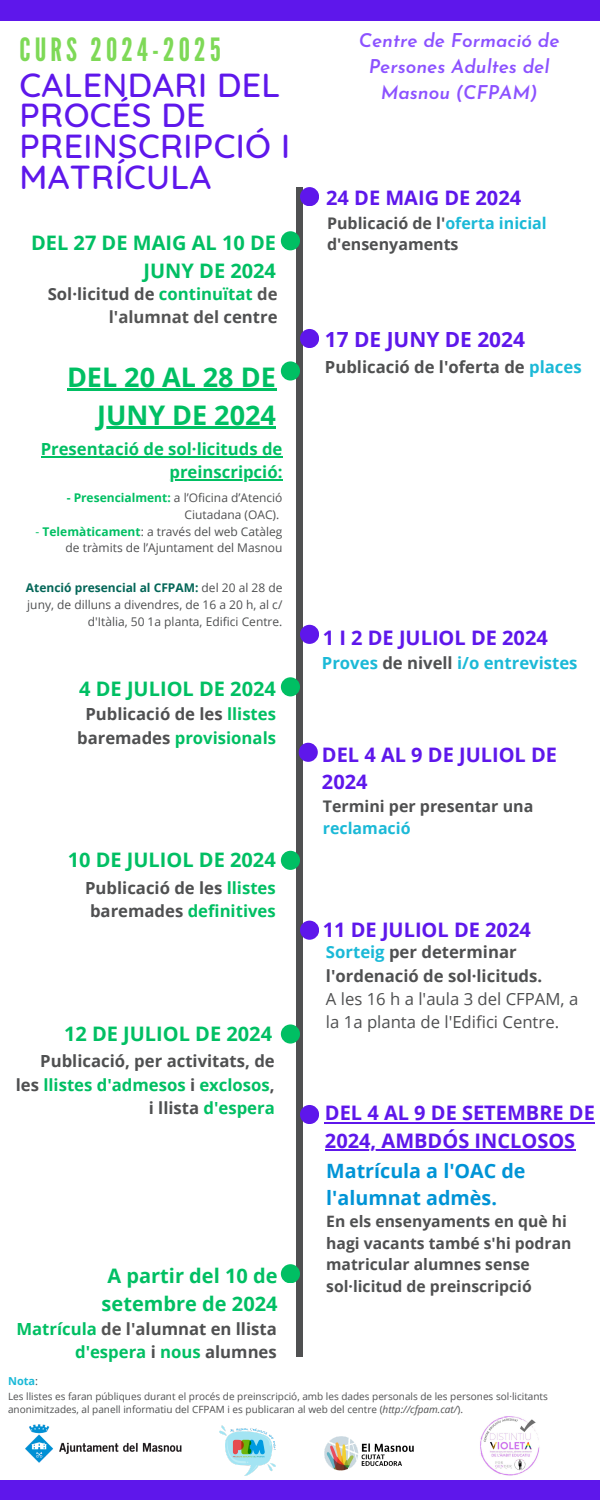
<style>
.page{position:relative;width:600px;height:1500px;background:#fff}
.page>*{position:absolute;margin:0;border:0;box-sizing:border-box;transform-origin:0 0}
.t1{font:500 34px/30.8px "Quicksand";letter-spacing:.01em;color:#5e17eb}
.t2{font:32px "League Gothic";letter-spacing:.13em;color:#7ed957}
.t3{font:700 27px "Open Sans";color:#00bf63}
.t4{font:700 20.9px "Open Sans";color:#5e17eb}
.t5{font:700 20px/27.8px "Open Sans";color:#5e17eb}
.t6{font:700 20px/27.8px "Open Sans";color:#00bf63;text-align:right}
.t7{font:700 19.7px/27px "Open Sans";color:#0094d6}
.t8{font:italic 600 19px/26.2px "Josefin Sans";color:#8c52ff;text-align:center}
.t9{font:700 16.7px/23.2px "Open Sans";color:#4f5051;text-align:right}
.t10{font:16.7px/23.2px "Open Sans";color:#4f5051}
.t11{font:700 16.7px "Open Sans";color:#00bf63}
.t12{font:700 16.7px "Open Sans";color:#1bb9d7}
.t13{font:700 16px/21.8px "Open Sans";color:#4f5051}
.t14{font:700 15.7px/21.8px "Open Sans";color:#4f5051}
.t15{font:12px/16.7px "Open Sans";color:#4f5051;text-align:right}
.t16{font:700 11px "Open Sans";color:#1bb9d7}
.t17{font:10px/13.5px "Open Sans";color:#4f5051}
.s1{color:#00bf63}
.s2{color:#545454}
.s3{font-weight:700;color:#00bf63}
.s4{font-weight:700;color:#046658}
.s5{color:#1bb9d7}
.s6{color:#4f5051}
.s7{font-weight:400;color:#4f5051}
.s8{font-style:italic}
</style>
<div class="page">
<div style="left:297px;top:187px;width:6px;height:1170px;background:#4f5051"></div>
<div style="left:300px;top:187px;width:19px;height:19px;background:#5e17eb;border-radius:50%"></div>
<div style="left:281px;top:231px;width:19px;height:19px;background:#00bf63;border-radius:50%"></div>
<div style="left:300px;top:329px;width:19px;height:19px;background:#5e17eb;border-radius:50%"></div>
<div style="left:281px;top:361px;width:19px;height:19px;background:#00bf63;border-radius:50%"></div>
<div style="left:300px;top:625px;width:19px;height:19px;background:#5e17eb;border-radius:50%"></div>
<div style="left:281px;top:677px;width:19px;height:19px;background:#00bf63;border-radius:50%"></div>
<div style="left:299px;top:743px;width:18px;height:18px;background:#5e17eb;border-radius:50%"></div>
<div style="left:281px;top:851px;width:19px;height:19px;background:#00bf63;border-radius:50%"></div>
<div style="left:300px;top:921px;width:19px;height:18px;background:#5e17eb;border-radius:50%"></div>
<div style="left:281px;top:1024px;width:19px;height:19px;background:#00bf63;border-radius:50%"></div>
<div style="left:300px;top:1105px;width:19px;height:19px;background:#5e17eb;border-radius:50%"></div>
<div style="left:281px;top:1264px;width:19px;height:19px;background:#00bf63;border-radius:50%"></div>
<div style="left:0;top:0;width:600px;height:20px;background:#5e17eb"></div>
<div style="left:0;top:1480px;width:600px;height:20px;background:#5e17eb"></div>
<img style="left:25px;top:1424px;width:157px;height:39px">
<img style="left:219px;top:1425px;width:57px;height:51px">
<img style="left:324px;top:1436px;width:90px;height:35px">
<img style="left:480px;top:1416px;width:60px;height:60px">
<hr style="left:41px;top:456px;width:241px;height:1px;background:#00bf63">
<hr style="left:169px;top:479px;width:113px;height:2px;background:#00bf63">
<hr style="left:67px;top:389px;width:209px;height:2px;background:#00bf63">
<hr style="left:97px;top:426px;width:179px;height:2px;background:#00bf63">
<hr style="left:325px;top:1122px;width:270px;height:1px;background:#5e17eb">
<hr style="left:325px;top:1150px;width:250px;height:1px;background:#5e17eb">
<h2 class="t2" style="left:20px;top:31px;width:203px">CURS 2024-2025</h2>
<h1 class="t1" style="left:20px;top:69px;width:272px">CALENDARI DEL<br>PROCÉS DE<br>PREINSCRIPCIÓ I<br>MATRÍCULA</h1>
<p class="t6" style="left:31px;top:229px;width:246px">DEL 27 DE MAIG AL 10 DE<br>JUNY DE 2024</p>
<p class="t9" style="left:48px;top:282px;width:231px">Sol·licitud de <span class="s1">continuïtat</span> <span class="s2">de l'alumnat del</span> centre</p>
<h6 class="t3" style="left:67px;top:358px;width:210px">DEL 20 AL 28 DE</h6>
<h5 class="t3" style="left:97px;top:396px;width:180px">JUNY DE 2024</h5>
<p class="t11" style="left:41px;top:437px;width:243px">Presentació de sol·licituds de</p>
<h6 class="t11" style="left:169px;top:460px;width:115px">preinscripció:</h6>
<h6 class="t15" style="left:67px;top:489px;width:217px"><span class="s3">- Presencialment:</span> a l’Oficina d’Atenció</h6>
<p class="t15" style="left:184px;top:506px;width:96px">Ciutadana (OAC).</p>
<p class="t15" style="left:36px;top:523px;width:248px"><span class="s1">-</span> <span class="s3">Telemàticament</span>: a través del web Catàleg</p>
<p class="t15" style="left:66px;top:539px;width:218px">de tràmits de l’Ajuntament del Masnou</p>
<p class="t15" style="left:26px;top:579px;width:258px"><span class="s4">Atenció presencial al CFPAM:</span> del 20 al 28 de juny, de dilluns a divendres, de 16 a 20 h, al c/ d'Itàlia, 50 1a planta, Edifici Centre.</p>
<h4 class="t6" style="left:79px;top:675px;width:198px">4 DE JULIOL DE 2024</h4>
<h6 class="t9" style="left:77px;top:702px;width:200px;text-align:center">Publicació de les <span class="s1">llistes </span>baremades <span class="s1">provisionals</span></h6>
<h4 class="t6" style="left:68px;top:846px;width:210px">10 DE JULIOL DE 2024</h4>
<h6 class="t9" style="left:85px;top:876px;width:192px;text-align:left">Publicació de les <span class="s1">llistes </span>baremades <span class="s1">definitives</span></h6>
<h6 class="t6" style="left:64px;top:1019px;width:210px">12 DE JULIOL DE 2024</h6>
<p class="t9" style="left:16px;top:1049px;width:260px">Publicació, per activitats, de les <span class="s1">llistes d'admesos</span> i <span class="s1">exclosos</span>, i llista <span class="s1">d'espera</span></p>
<h4 class="t6" style="left:102px;top:1262px;width:177px;text-align:left">A partir del 10 de setembre de 2024</h4>
<p class="t9" style="left:16px;top:1317px;width:262px"><span class="s1">Matrícula</span> <span class="s2">de l'a</span>lumnat en llista <span class="s1">d'espera</span> i <span class="s1">nous</span> alumnes</p>
<h3 class="t8" style="left:359px;top:29px;width:202px">Centre de Formació de<br>Persones Adultes del<br>Masnou (CFPAM)</h3>
<p class="t5" style="left:326px;top:183px;width:196px">24 DE MAIG DE 2024</p>
<h4 class="t13" style="left:327px;top:211px;width:221px">Publicació de l'<span class="s5">oferta inicial </span>d'ensenyaments</h4>
<h6 class="t4" style="left:325px;top:324px;width:202px">17 DE JUNY DE 2024</h6>
<p class="t9" style="left:325px;top:355px;width:258px">Publicació de l'oferta de <span class="s5">places</span></p>
<h6 class="t5" style="left:323px;top:623px;width:227px">1 I 2 DE JULIOL DE 2024</h6>
<p class="t12" style="left:322px;top:652px;width:257px">Proves <span class="s6">de nivell</span> i/o entrevistes</p>
<p class="t5" style="left:322px;top:740px;width:237px">DEL 4 AL 9 DE JULIOL DE<br>2024</p>
<h5 class="t13" style="left:323px;top:795px;width:212px">Termini per presentar una <span class="s5">reclamació</span></h5>
<h4 class="t5" style="left:323px;top:916px;width:210px">11 DE JULIOL DE 2024</h4>
<p class="t9" style="left:326px;top:940px;width:192px"><span class="s5">Sorteig</span> per determinar</p>
<p class="t9" style="left:326px;top:964px;width:218px">l'ordenació de sol·licituds.</p>
<h4 class="t10" style="left:326px;top:987px;width:254px">A les 16 h a l'aula 3 del CFPAM, a la 1a planta de l'Edifici Centre.</h4>
<h4 class="t5" style="left:325px;top:1099px;width:272px">DEL 4 AL 9 DE SETEMBRE DE</h4>
<h6 class="t5" style="left:325px;top:1126px;width:252px">2024, AMBDÓS INCLOSOS</h6>
<h6 class="t7" style="left:326px;top:1157px;width:201px">Matrícula a l'OAC de l'alumnat admès.</h6>
<h6 class="t14" style="left:326px;top:1210px;width:247px">En els ensenyaments en què hi hagi vacants també s'hi podran matricular alumnes sense sol·licitud de preinscripció</h6>
<p class="t16" style="left:8px;top:1374px;width:32px">Nota<span class="s7">:</span></p>
<h4 class="t17" style="left:8px;top:1389px;width:541px">Les llistes es faran públiques durant el procés de preinscripció, amb les dades personals de les persones sol·licitants anonimitzades, al panell informatiu del CFPAM i es publicaran al web del centre (<span class="s8">http://cfpam.cat/</span>).</h4>
</div>
